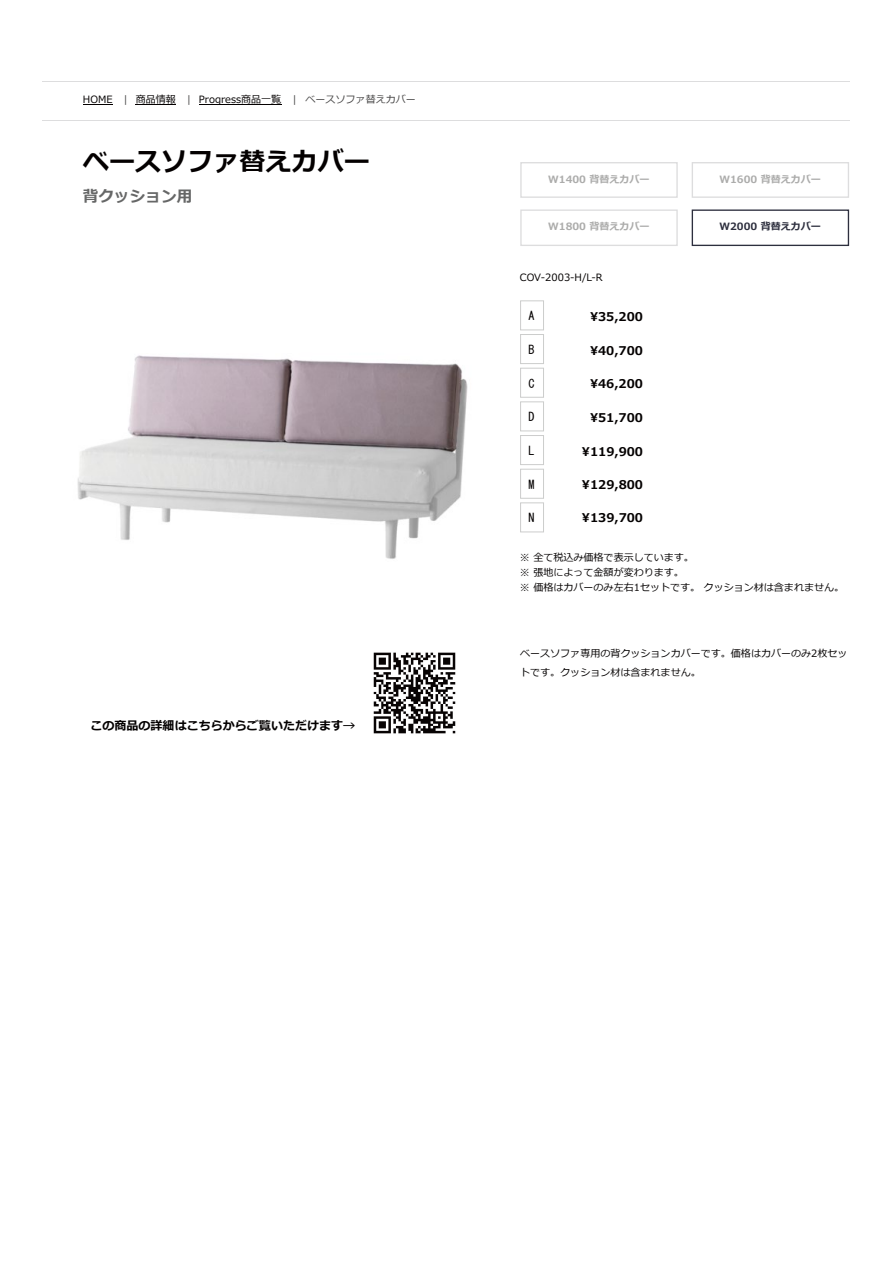
<style>
.page{position:relative;width:893px;height:1263px;background:#fff}
.page>*{position:absolute;margin:0;border:0;box-sizing:border-box;transform-origin:0 0}
.t1{font:700 26.1px "Meiryo";color:#040000}
.t2{font:700 15.6px "Meiryo";color:#666767}
.t3{font:700 12px "Meiryo";color:#040000}
.t4{font:12px "MS Gothic";color:#040000}
.t5{font:10.05px/14.9px "Meiryo";color:#040000}
.t6{font:700 10.05px "Meiryo";color:#acacab}
.t7{font:700 10.05px "Meiryo";color:#2d2f3e}
.t8{font:10.05px "Meiryo";color:#454444}
.s1{color:#454444}
</style>
<div class="page">
<div style="left:520px;top:300px;width:24px;height:30px;border:1px solid #cccdcc"></div>
<div style="left:520px;top:334px;width:24px;height:30px;border:1px solid #cccdcc"></div>
<div style="left:520px;top:368px;width:24px;height:30px;border:1px solid #cccdcc"></div>
<div style="left:520px;top:401px;width:24px;height:30px;border:1px solid #cccdcc"></div>
<div style="left:520px;top:435px;width:24px;height:30px;border:1px solid #cccdcc"></div>
<div style="left:520px;top:469px;width:24px;height:30px;border:1px solid #cccdcc"></div>
<div style="left:520px;top:502px;width:24px;height:30px;border:1px solid #cccdcc"></div>
<div style="left:520px;top:162px;width:158px;height:36px;border:1px solid #ddddde"></div>
<div style="left:692px;top:162px;width:157px;height:36px;border:1px solid #ddddde"></div>
<div style="left:520px;top:209px;width:158px;height:37px;border:1px solid #ddddde"></div>
<div style="left:692px;top:209px;width:157px;height:37px;border:1px solid #2d2f3e"></div>
<img style="left:77px;top:355px;width:391px;height:204px">
<img style="left:373px;top:652px;width:83px;height:82px">
<hr style="left:43px;top:81px;width:807px;height:1px;background:#ddddde">
<hr style="left:43px;top:120px;width:807px;height:1px;background:#ddddde">
<hr style="left:83px;top:104px;width:30px;height:1px;background:#040000">
<hr style="left:136px;top:104px;width:40px;height:1px;background:#040000">
<hr style="left:199px;top:104px;width:82px;height:1px;background:#040000">
<p class="t5" style="left:83px;top:92px;width:215px">HOME <span class="s1">|</span> 商品情報 <span class="s1">|</span> Progress商品一覧 <span class="s1">|</span></p>
<p class="t8" style="left:305px;top:92px;width:112px">ベースソファ替えカバー</p>
<h1 class="t1" style="left:83px;top:143px;width:289px">ベースソファ替えカバー</h1>
<h2 class="t2" style="left:83px;top:186px;width:111px">背クッション用</h2>
<p class="t3" style="left:90px;top:717px;width:266px">この商品の詳細はこちらからご覧いただけます→</p>
<p class="t6" style="left:548px;top:172px;width:103px">W1400 背替えカバー</p>
<p class="t6" style="left:720px;top:172px;width:103px">W1600 背替えカバー</p>
<p class="t6" style="left:548px;top:219px;width:103px">W1800 背替えカバー</p>
<p class="t7" style="left:720px;top:219px;width:103px">W2000 背替えカバー</p>
<p class="t5" style="left:520px;top:270px;width:84px">COV-2003-H/L-R</p>
<p class="t4" style="left:528px;top:310px;width:8px">A</p>
<p class="t3" style="left:590px;top:308px;width:55px">¥35,200</p>
<p class="t4" style="left:528px;top:344px;width:8px">B</p>
<p class="t3" style="left:590px;top:342px;width:55px">¥40,700</p>
<p class="t4" style="left:528px;top:377px;width:8px">C</p>
<p class="t3" style="left:590px;top:376px;width:55px">¥46,200</p>
<p class="t4" style="left:528px;top:411px;width:8px">D</p>
<p class="t3" style="left:590px;top:409px;width:55px">¥51,700</p>
<p class="t4" style="left:528px;top:445px;width:8px">L</p>
<p class="t3" style="left:582px;top:443px;width:63px">¥119,900</p>
<p class="t4" style="left:528px;top:478px;width:8px">M</p>
<p class="t3" style="left:582px;top:476px;width:63px">¥129,800</p>
<p class="t4" style="left:528px;top:512px;width:8px">N</p>
<p class="t3" style="left:582px;top:509px;width:63px">¥139,700</p>
<p class="t5" style="left:520px;top:551px;width:326px">※ 全て税込み価格で表示しています。<br>※ 張地によって金額が変わります。<br>※ 価格はカバーのみ左右1セットです。クッション材は含まれません。</p>
<p class="t5" style="left:520px;top:645px;width:329px;line-height:18.3px">ベースソファ専用の背クッションカバーです。価格はカバーのみ2枚セットです。クッション材は含まれません。</p>
</div>
